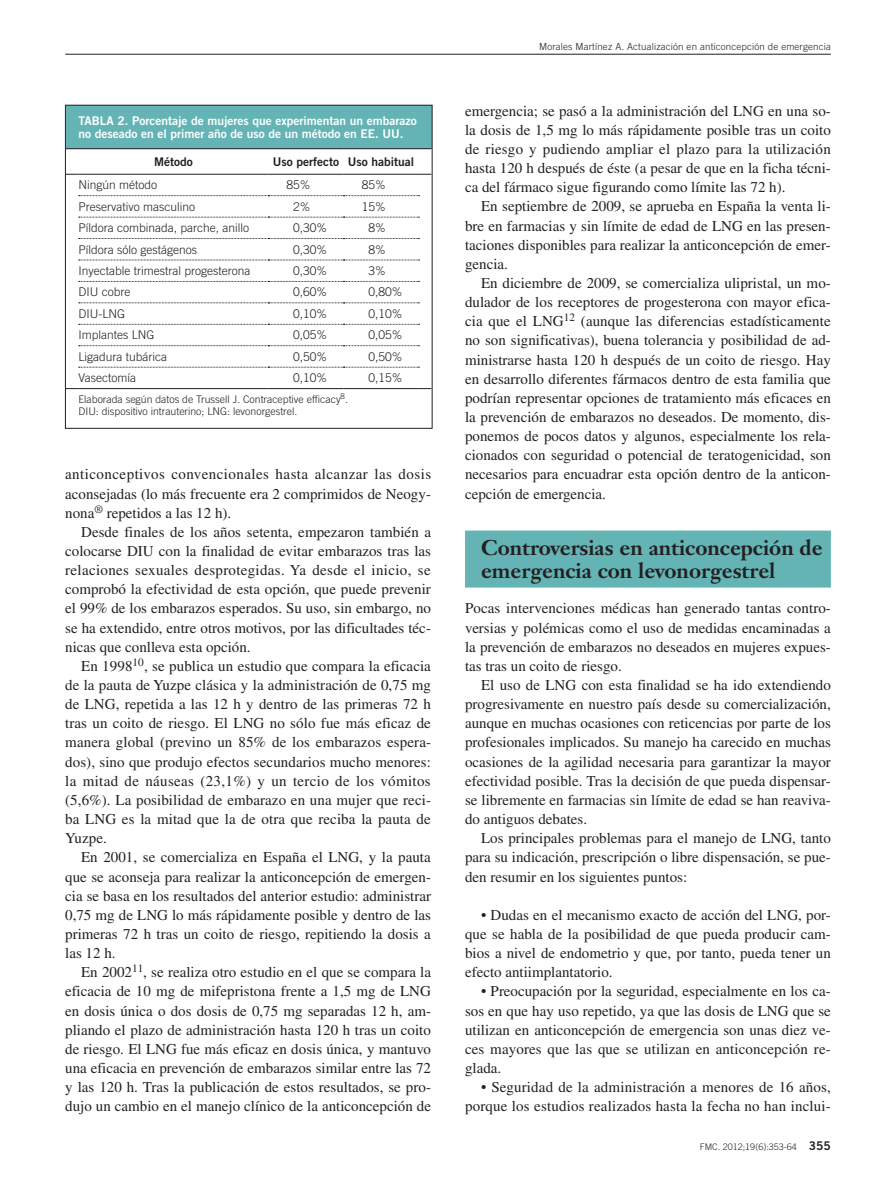
<style>
.page{position:relative;width:896px;height:1196px;background:#fff}
.page>*{position:absolute;margin:0;border:0;box-sizing:border-box;transform-origin:0 0}
._23_Título_1__2_líne{font:700 21px/22.6px "Janson Text LT Std";color:#231f20}
._20_Texto_general{font:15px/19.2px "Times LT Std";color:#231f20;text-align:justify}
._201_Texto_general_s{font:15px/19.2px "Times LT Std";color:#231f20;text-align:justify}
._46_Texto_tabla{font:300 12px "Trade Gothic LT Std";color:#231f20}
._42_TIT_TABLA{font:12px/13.5px "Trade Gothic LT Std Bd 2";color:#fff}
._44_Celdilla_tabla{font:12px "Trade Gothic LT Std Bd 2";color:#231f20}
._48_Nota_tabla{font:300 10.5px "Trade Gothic LT Std";color:#231f20}
._08_Cabecera_pág_imp{font:300 9.75px "Trade Gothic LT Std";letter-spacing:.015em;color:#231f20}
._081_Cabecera_pág_im{font:300 9px "Trade Gothic LT Std";color:#231f20}
.s1{font-family:"Trade Gothic LT Std Bd 2";font-weight:400;font-size:12px}
</style>
<div class="page">
<hr style="left:65px;top:54px;width:766px;height:1px;background:#231f20">
<div style="left:465px;top:530px;width:366px;height:57px;background:#64b4b5"></div>
<div style="left:66px;top:105px;width:365px;height:44px;background:#64b4b5"></div>
<hr style="left:78px;top:148px;width:190px;height:1px;background:#231f20">
<hr style="left:268px;top:148px;width:75px;height:1px;background:#231f20">
<hr style="left:343px;top:148px;width:76px;height:1px;background:#231f20">
<hr style="left:78px;top:174px;width:190px;height:1px;background:#231f20">
<hr style="left:268px;top:174px;width:75px;height:1px;background:#231f20">
<hr style="left:343px;top:174px;width:76px;height:1px;background:#231f20">
<svg style="left:79px;top:195px;width:340px;height:1px"></svg>
<svg style="left:79px;top:217px;width:340px;height:1px"></svg>
<svg style="left:79px;top:238px;width:340px;height:1px"></svg>
<svg style="left:79px;top:260px;width:340px;height:1px"></svg>
<svg style="left:79px;top:281px;width:340px;height:1px"></svg>
<svg style="left:79px;top:302px;width:340px;height:1px"></svg>
<svg style="left:79px;top:324px;width:340px;height:1px"></svg>
<svg style="left:79px;top:345px;width:340px;height:1px"></svg>
<svg style="left:79px;top:367px;width:340px;height:1px"></svg>
<hr style="left:78px;top:388px;width:190px;height:1px;background:#231f20">
<hr style="left:268px;top:388px;width:75px;height:1px;background:#231f20">
<hr style="left:343px;top:388px;width:76px;height:1px;background:#231f20">
<div style="left:65px;top:105px;width:367px;height:323px;border:1px solid #231f20"></div>
<p class="_42_TIT_TABLA" style="left:78px;top:113px;width:340px">TABLA 2. Porcentaje de mujeres que experimentan un embarazo no deseado en el primer año de uso de un método en EE. UU.</p>
<p class="_44_Celdilla_tabla" style="left:154px;top:154px;width:40px">Método</p>
<p class="_44_Celdilla_tabla" style="left:273px;top:154px;width:68px">Uso perfecto</p>
<p class="_44_Celdilla_tabla" style="left:348px;top:154px;width:68px">Uso habitual</p>
<p class="_46_Texto_tabla" style="left:78px;top:178px;width:80px">Ningún método</p>
<p class="_46_Texto_tabla" style="left:286px;top:178px;width:26px">85%</p>
<p class="_46_Texto_tabla" style="left:362px;top:178px;width:26px">85%</p>
<p class="_46_Texto_tabla" style="left:78px;top:199px;width:118px">Preservativo masculino</p>
<p class="_46_Texto_tabla" style="left:293px;top:199px;width:19px">2%</p>
<p class="_46_Texto_tabla" style="left:362px;top:199px;width:26px">15%</p>
<p class="_46_Texto_tabla" style="left:78px;top:221px;width:172px">Píldora combinada, parche, anillo</p>
<p class="_46_Texto_tabla" style="left:293px;top:221px;width:36px">0,30%</p>
<p class="_46_Texto_tabla" style="left:368px;top:221px;width:19px">8%</p>
<p class="_46_Texto_tabla" style="left:78px;top:242px;width:120px">Píldora sólo gestágenos</p>
<p class="_46_Texto_tabla" style="left:293px;top:242px;width:36px">0,30%</p>
<p class="_46_Texto_tabla" style="left:368px;top:242px;width:19px">8%</p>
<p class="_46_Texto_tabla" style="left:78px;top:263px;width:173px">Inyectable trimestral progesterona</p>
<p class="_46_Texto_tabla" style="left:293px;top:263px;width:36px">0,30%</p>
<p class="_46_Texto_tabla" style="left:368px;top:263px;width:19px">3%</p>
<p class="_46_Texto_tabla" style="left:78px;top:285px;width:54px">DIU cobre</p>
<p class="_46_Texto_tabla" style="left:293px;top:285px;width:36px">0,60%</p>
<p class="_46_Texto_tabla" style="left:368px;top:285px;width:36px">0,80%</p>
<p class="_46_Texto_tabla" style="left:78px;top:306px;width:48px">DIU-LNG</p>
<p class="_46_Texto_tabla" style="left:293px;top:306px;width:36px">0,10%</p>
<p class="_46_Texto_tabla" style="left:368px;top:306px;width:36px">0,10%</p>
<p class="_46_Texto_tabla" style="left:78px;top:328px;width:78px">Implantes LNG</p>
<p class="_46_Texto_tabla" style="left:293px;top:328px;width:36px">0,05%</p>
<p class="_46_Texto_tabla" style="left:368px;top:328px;width:36px">0,05%</p>
<p class="_46_Texto_tabla" style="left:78px;top:349px;width:90px">Ligadura tubárica</p>
<p class="_46_Texto_tabla" style="left:293px;top:349px;width:36px">0,50%</p>
<p class="_46_Texto_tabla" style="left:368px;top:349px;width:36px">0,50%</p>
<p class="_46_Texto_tabla" style="left:78px;top:371px;width:59px">Vasectomía</p>
<p class="_46_Texto_tabla" style="left:293px;top:371px;width:36px">0,10%</p>
<p class="_46_Texto_tabla" style="left:368px;top:371px;width:36px">0,15%</p>
<p class="_48_Nota_tabla" style="left:78px;top:392px;width:271px">Elaborada según datos de Trussell J. Contraceptive efficacy<sup>8</sup>.</p>
<p class="_48_Nota_tabla" style="left:78px;top:405px;width:220px">DIU: dispositivo intrauterino; LNG: levonorgestrel.</p>
<p class="_201_Texto_general_s" style="left:65px;top:464px;width:367px">anticonceptivos convencionales hasta alcanzar las dosis aconsejadas (lo más frecuente era 2 comprimidos de Neogy&shy;nona<sup>®</sup> repetidos a las 12 h).</p>
<p class="_20_Texto_general" style="left:65px;top:522px;width:367px;text-indent:16px">Desde finales de los años setenta, empezaron también a colocarse DIU con la finalidad de evitar embarazos tras las relaciones sexuales desprotegidas. Ya desde el inicio, se comprobó la efectividad de esta opción, que puede prevenir el 99% de los embarazos esperados. Su uso, sin embargo, no se ha extendido, entre otros motivos, por las dificultades téc&shy;nicas que conlleva esta opción.</p>
<p class="_20_Texto_general" style="left:65px;top:656px;width:367px;text-indent:16px">En 1998<sup>10</sup>, se publica un estudio que compara la eficacia de la pauta de Yuzpe clásica y la administración de 0,75 mg de LNG, repetida a las 12 h y dentro de las primeras 72 h tras un coito de riesgo. El LNG no sólo fue más eficaz de manera global (previno un 85% de los embarazos espera&shy;dos), sino que produjo efectos secundarios mucho menores: la mitad de náuseas (23,1%) y un tercio de los vómitos (5,6%). La posibilidad de embarazo en una mujer que reci&shy;ba LNG es la mitad que la de otra que reciba la pauta de Yuzpe.</p>
<p class="_20_Texto_general" style="left:65px;top:847px;width:367px;text-indent:16px">En 2001, se comercializa en España el LNG, y la pauta que se aconseja para realizar la anticoncepción de emergen&shy;cia se basa en los resultados del anterior estudio: administrar 0,75 mg de LNG lo más rápidamente posible y dentro de las primeras 72 h tras un coito de riesgo, repitiendo la dosis a las 12 h.</p>
<p class="_20_Texto_general" style="left:65px;top:962px;width:367px;text-indent:16px">En 2002<sup>11</sup>, se realiza otro estudio en el que se compara la eficacia de 10 mg de mifepristona frente a 1,5 mg de LNG en dosis única o dos dosis de 0,75 mg separadas 12 h, am&shy;pliando el plazo de administración hasta 120 h tras un coito de riesgo. El LNG fue más eficaz en dosis única, y mantuvo una eficacia en prevención de embarazos similar entre las 72 y las 120 h. Tras la publicación de estos resultados, se pro&shy;dujo un cambio en el manejo clínico de la anticoncepción de</p>
<p class="_08_Cabecera_pág_imp" style="left:539px;top:40px;width:293px">Morales Martínez A. Actualización en anticoncepción de emergencia</p>
<p class="_20_Texto_general" style="left:465px;top:101px;width:367px">emergencia; se pasó a la administración del LNG en una so&shy;la dosis de 1,5 mg lo más rápidamente posible tras un coito de riesgo y pudiendo ampliar el plazo para la utilización hasta 120 h después de éste (a pesar de que en la ficha técni&shy;ca del fármaco sigue figurando como límite las 72 h).</p>
<p class="_20_Texto_general" style="left:465px;top:196px;width:367px;text-indent:16px">En septiembre de 2009, se aprueba en España la venta li&shy;bre en farmacias y sin límite de edad de LNG en las presen&shy;taciones disponibles para realizar la anticoncepción de emer&shy;gencia.</p>
<p class="_20_Texto_general" style="left:465px;top:273px;width:367px;text-indent:16px">En diciembre de 2009, se comercializa ulipristal, un mo&shy;dulador de los receptores de progesterona con mayor efica&shy;cia que el LNG<sup>12</sup> (aunque las diferencias estadísticamente no son significativas), buena tolerancia y posibilidad de ad&shy;ministrarse hasta 120 h después de un coito de riesgo. Hay en desarrollo diferentes fármacos dentro de esta familia que podrían representar opciones de tratamiento más eficaces en la prevención de embarazos no deseados. De momento, dis&shy;ponemos de pocos datos y algunos, especialmente los rela&shy;cionados con seguridad o potencial de teratogenicidad, son necesarios para encuadrar esta opción dentro de la anticon&shy;cepción de emergencia.</p>
<p class="_23_Título_1__2_líne" style="left:481px;top:536px;width:343px">Controversias en anticoncepción de emergencia con levonorgestrel</p>
<p class="_201_Texto_general_s" style="left:465px;top:598px;width:367px">Pocas intervenciones médicas han generado tantas contro&shy;versias y polémicas como el uso de medidas encaminadas a la prevención de embarazos no deseados en mujeres expues&shy;tas tras un coito de riesgo.</p>
<p class="_20_Texto_general" style="left:465px;top:675px;width:367px;text-indent:16px">El uso de LNG con esta finalidad se ha ido extendiendo progresivamente en nuestro país desde su comercialización, aunque en muchas ocasiones con reticencias por parte de los profesionales implicados. Su manejo ha carecido en muchas ocasiones de la agilidad necesaria para garantizar la mayor efectividad posible. Tras la decisión de que pueda dispensar&shy;se libremente en farmacias sin límite de edad se han reaviva&shy;do antiguos debates.</p>
<p class="_20_Texto_general" style="left:465px;top:828px;width:367px;text-indent:16px">Los principales problemas para el manejo de LNG, tanto para su indicación, prescripción o libre dispensación, se pue&shy;den resumir en los siguientes puntos:</p>
<p class="_20_Texto_general" style="left:465px;top:904px;width:367px;text-indent:16px">• Dudas en el mecanismo exacto de acción del LNG, por&shy;que se habla de la posibilidad de que pueda producir cam&shy;bios a nivel de endometrio y que, por tanto, pueda tener un efecto antiimplantatorio.</p>
<p class="_20_Texto_general" style="left:465px;top:981px;width:367px;text-indent:16px">• Preocupación por la seguridad, especialmente en los ca&shy;sos en que hay uso repetido, ya que las dosis de LNG que se utilizan en anticoncepción de emergencia son unas diez ve&shy;ces mayores que las que se utilizan en anticoncepción re&shy;glada.</p>
<p class="_20_Texto_general" style="left:465px;top:1077px;width:367px;text-align:right">• Seguridad de la administración a menores de 16 años, porque los estudios realizados hasta la fecha no han inclui-</p>
<p class="_081_Cabecera_pág_im" style="left:699px;top:1140px;width:133px">FMC. 2012;19(6):353-64 <span class="s1">355</span></p>
</div>
